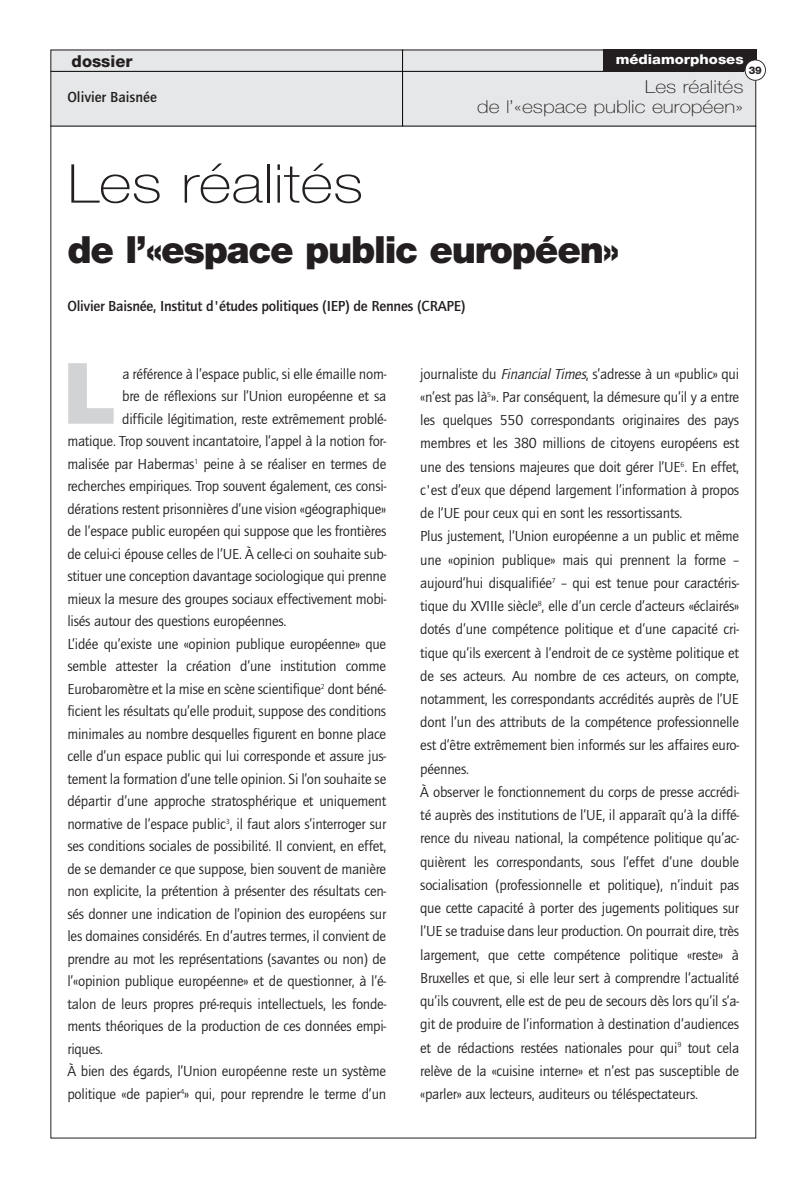
<style>
.page{position:relative;width:807px;height:1190px;background:#fff}
.page>*{position:absolute;margin:0;border:0;box-sizing:border-box;transform-origin:0 0}
.t1{font:900 84.75px "Helvetica Neue";color:#d1d3d4}
.t2{font:100 53.55px "Helvetica Neue";color:#231f20;scale:1.18 1}
.t3{font:900 37.5px "Helvetica Neue";letter-spacing:-.035em;color:#231f20}
.t4{font:100 17.85px/19.5px "Helvetica Neue";color:#231f20;text-align:right;scale:1.18 1}
.t5{font:800 16.5px "Helvetica Neue";color:#231f20}
.t6{font:15px/23.2px "Quay Itc T";letter-spacing:-.015em;color:#231f20}
.t7{font:700 15px "Quay Itc T";letter-spacing:-.015em;color:#231f20}
.t8{font:800 13.5px "Helvetica Neue";color:#fff;scale:1.1 1}
.t9{font:800 10.5px "Helvetica Neue";color:#231f20}
.s1{font-style:italic}
</style>
<div class="page">
<div style="left:50px;top:50px;width:706px;height:76px;background:#e6e7e8"></div>
<hr style="left:50px;top:71px;width:694px;height:1px;background:#000">
<div style="left:603px;top:50px;width:153px;height:21px;background:#231f20"></div>
<svg style="left:745px;top:59px;width:21px;height:22px"></svg>
<hr style="left:50px;top:126px;width:706px;height:1px;background:#000">
<hr style="left:402px;top:50px;width:1px;height:76px;background:#000">
<p class="t5" style="left:72px;top:55px;width:62px">dossier</p>
<p class="t8" style="left:616px;top:54px;width:118px">médiamorphoses</p>
<p class="t9" style="left:749px;top:67px;width:14px">39</p>
<p class="t7" style="left:67px;top:91px;width:91px">Olivier Baisnée</p>
<p class="t4" style="left:477px;top:79px;width:227px">Les réalités<br>de l’«espace public européen»</p>
<h2 class="t2" style="left:67px;top:164px;width:252px">Les réalités</h2>
<h3 class="t3" style="left:67px;top:236px;width:554px">de l’«espace public européen»</h3>
<p class="t7" style="left:67px;top:301px;width:400px">Olivier Baisnée, Institut d'études politiques (IEP) de Rennes (CRAPE)</p>
<h1 class="t1" style="left:63px;top:363px;width:55px">L</h1>
<p class="t6" style="left:122px;top:363px;width:265px">a référence à l’espace public, si elle émaille nom-</p>
<p class="t6" style="left:122px;top:386px;width:266px">bre de réflexions sur l’Union européenne et sa</p>
<p class="t6" style="left:122px;top:408px;width:266px">difficile légitimation, reste extrêmement problé-</p>
<p class="t6" style="left:67px;top:431px;width:320px">matique. Trop souvent incantatoire, l’appel à la notion for-</p>
<p class="t6" style="left:67px;top:453px;width:320px">malisée par Habermas<sup>1</sup> peine à se réaliser en termes de</p>
<p class="t6" style="left:67px;top:476px;width:320px">recherches empiriques. Trop souvent également, ces consi-</p>
<p class="t6" style="left:67px;top:498px;width:320px">dérations restent prisonnières d’une vision «géographique»</p>
<p class="t6" style="left:67px;top:521px;width:320px">de l’espace public européen qui suppose que les frontières</p>
<p class="t6" style="left:67px;top:543px;width:320px">de celui-ci épouse celles de l’UE. À celle-ci on souhaite sub-</p>
<p class="t6" style="left:67px;top:566px;width:321px">stituer une conception davantage sociologique qui prenne</p>
<p class="t6" style="left:67px;top:588px;width:320px">mieux la mesure des groupes sociaux effectivement mobi-</p>
<p class="t6" style="left:67px;top:611px;width:221px">lisés autour des questions européennes.</p>
<p class="t6" style="left:67px;top:633px;width:320px">L’idée qu’existe une «opinion publique européenne» que</p>
<p class="t6" style="left:67px;top:656px;width:320px">semble attester la création d’une institution comme</p>
<p class="t6" style="left:67px;top:678px;width:320px">Eurobaromètre et la mise en scène scientifique<sup>2</sup> dont béné-</p>
<p class="t6" style="left:67px;top:701px;width:320px">ficient les résultats qu’elle produit, suppose des conditions</p>
<p class="t6" style="left:67px;top:723px;width:320px">minimales au nombre desquelles figurent en bonne place</p>
<p class="t6" style="left:67px;top:746px;width:320px">celle d’un espace public qui lui corresponde et assure jus-</p>
<p class="t6" style="left:67px;top:768px;width:320px">tement la formation d’une telle opinion. Si l’on souhaite se</p>
<p class="t6" style="left:67px;top:791px;width:320px">départir d’une approche stratosphérique et uniquement</p>
<p class="t6" style="left:67px;top:813px;width:320px">normative de l’espace public<sup>3</sup>, il faut alors s’interroger sur</p>
<p class="t6" style="left:67px;top:836px;width:320px">ses conditions sociales de possibilité. Il convient, en effet,</p>
<p class="t6" style="left:67px;top:858px;width:320px">de se demander ce que suppose, bien souvent de manière</p>
<p class="t6" style="left:67px;top:881px;width:320px">non explicite, la prétention à présenter des résultats cen-</p>
<p class="t6" style="left:67px;top:903px;width:320px">sés donner une indication de l’opinion des européens sur</p>
<p class="t6" style="left:67px;top:926px;width:320px">les domaines considérés. En d’autres termes, il convient de</p>
<p class="t6" style="left:67px;top:948px;width:320px">prendre au mot les représentations (savantes ou non) de</p>
<p class="t6" style="left:67px;top:971px;width:320px">l’«opinion publique européenne» et de questionner, à l’é-</p>
<p class="t6" style="left:67px;top:993px;width:320px">talon de leurs propres pré-requis intellectuels, les fonde-</p>
<p class="t6" style="left:67px;top:1016px;width:320px">ments théoriques de la production de ces données empi-</p>
<p class="t6" style="left:67px;top:1038px;width:37px">riques.</p>
<p class="t6" style="left:67px;top:1061px;width:320px">À bien des égards, l’Union européenne reste un système</p>
<p class="t6" style="left:67px;top:1083px;width:320px">politique «de papier<sup>4</sup>» qui, pour reprendre le terme d’un</p>
<p class="t6" style="left:420px;top:363px;width:320px">journaliste du <span class="s1">FinancialTimes</span>, s’adresse à un «public» qui «n’est pas là<sup>5</sup>». Par conséquent, la démesure qu’il y a entre les quelques 550 correspondants originaires des pays membres et les 380 millions de citoyens européens est une des tensions majeures que doit gérer l’UE<sup>6</sup>. En effet, c'est d’eux que dépend largement l’information à propos de l’UE pour ceux qui en sont les ressortissants.<br>Plus justement, l’Union européenne a un public et même une «opinion publique» mais qui prennent la forme – aujourd’hui disqualifiée<sup>7</sup> – qui est tenue pour caractéris&shy;tique du XVIIIe siècle<sup>8</sup>, elle d’un cercle d’acteurs «éclairés» dotés d’une compétence politique et d’une capacité cri&shy;tique qu’ils exercent à l’endroit de ce système politique et de ses acteurs. Au nombre de ces acteurs, on compte, notamment, les correspondants accrédités auprès de l’UE dont l’un des attributs de la compétence professionnelle est d’être extrêmement bien informés sur les affaires euro&shy;péennes.<br>À observer le fonctionnement du corps de presse accrédi&shy;té auprès des institutions de l’UE, il apparaît qu’à la diffé&shy;rence du niveau national, la compétence politique qu’ac&shy;quièrent les correspondants, sous l’effet d’une double socialisation (professionnelle et politique), n’induit pas que cette capacité à porter des jugements politiques sur l’UE se traduise dans leur production. On pourrait dire, très largement, que cette compétence politique «reste» à Bruxelles et que, si elle leur sert à comprendre l’actualité qu’ils couvrent, elle est de peu de secours dès lors qu’il s’a&shy;git de produire de l’information à destination d’audiences et de rédactions restées nationales pour qui<sup>9</sup> tout cela relève de la «cuisine interne» et n’est pas susceptible de «parler» aux lecteurs, auditeurs ou téléspectateurs.</p>
</div>
